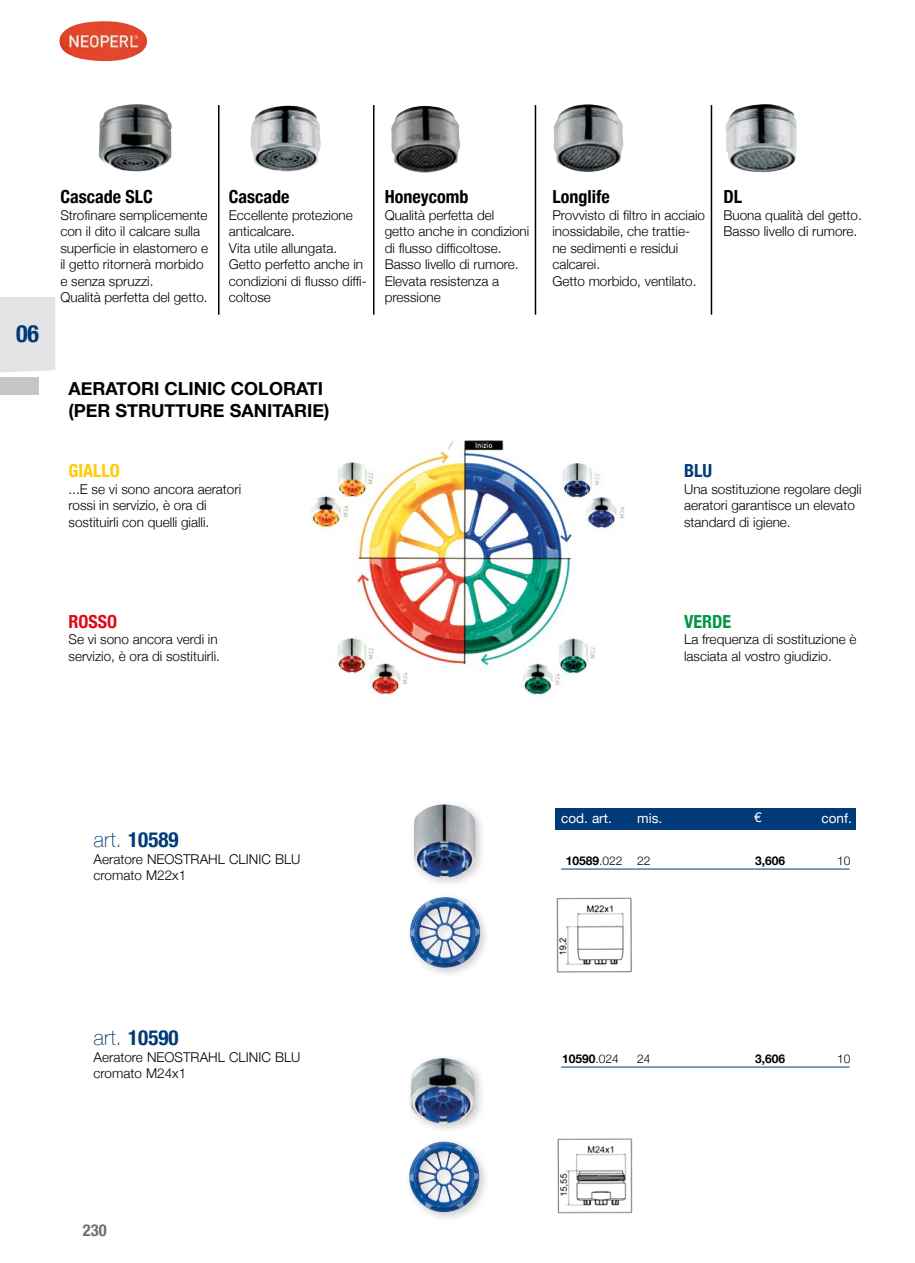
<style>
.page{position:relative;width:915px;height:1263px;background:#fff}
.page>*{position:absolute;margin:0;border:0;box-sizing:border-box;transform-origin:0 0}
.t1{font:700 condensed 24px "Helvetica Neue";color:#003a78}
.codici_articolo{font:700 condensed 21px "Helvetica Neue";color:#003a78}
.t2{font:700 18px "Helvetica Neue";color:#000}
.t3{font:700 condensed 18px "Helvetica Neue";color:#000}
.t4{font:700 condensed 18px "Helvetica Neue";color:#fc0}
.t5{font:700 condensed 18px "Helvetica Neue";color:#009641}
.t6{font:700 condensed 18px "Helvetica Neue";color:#e30613}
.t7{font:700 condensed 18px "Helvetica Neue";color:#003a78}
.t8{font:700 condensed 16.5px "Helvetica Neue";color:#706f6f}
.codici_articolo-2{font:300 13.5px/16.5px "Helvetica Neue";color:#000}
.testo{font:300 13.5px "Helvetica Neue";color:#000}
.t9{font:13.5px "Helvetica Neue";color:#fff}
.TAB_NEW{font:700 12px "Helvetica Neue";color:#000}
.TAB_NEW-2{font:300 12px "Helvetica Neue";color:#000}
.s1{font-weight:100;font-stretch:normal}
.s2{font-weight:700}
.s3{font-weight:300}
</style>
<div class="page">
<div style="left:555px;top:809px;width:300px;height:21px;background:#003a78"></div>
<hr style="left:561px;top:869px;width:288px;height:1px;background:#003a78">
<hr style="left:561px;top:1067px;width:288px;height:1px;background:#003a78">
<img style="left:59px;top:21px;width:88px;height:40px">
<img style="left:311px;top:440px;width:313px;height:256px">
<div style="left:408px;top:799px;width:78px;height:89px;background:#000;opacity:.2"></div>
<img style="left:413px;top:804px;width:62px;height:74px">
<div style="left:404px;top:892px;width:87px;height:87px;background:#000;opacity:.2"></div>
<img style="left:409px;top:897px;width:71px;height:71px">
<img style="left:556px;top:897px;width:76px;height:76px">
<div style="left:405px;top:1053px;width:81px;height:82px;background:#000;opacity:.2"></div>
<img style="left:409px;top:1058px;width:66px;height:69px">
<div style="left:404px;top:1136px;width:86px;height:87px;background:#000;opacity:.2"></div>
<img style="left:409px;top:1141px;width:70px;height:71px">
<img style="left:557px;top:1138px;width:76px;height:76px">
<img style="left:250px;top:106px;width:70px;height:66px">
<img style="left:391px;top:106px;width:69px;height:67px">
<img style="left:99px;top:104px;width:73px;height:68px">
<img style="left:553px;top:104px;width:70px;height:68px">
<img style="left:725px;top:104px;width:71px;height:69px">
<hr style="left:218px;top:105px;width:1px;height:210px;background:#000">
<hr style="left:373px;top:105px;width:1px;height:210px;background:#000">
<hr style="left:534px;top:105px;width:2px;height:210px;background:#000">
<hr style="left:710px;top:105px;width:2px;height:210px;background:#000">
<div style="left:0;top:297px;width:55px;height:76px;background:#e4e3e4"></div>
<div style="left:0;top:378px;width:38px;height:17px;background:#c6c6c6"></div>
<h1 class="t1" style="left:16px;top:314px;width:25px">06</h1>
<p class="t3" style="left:60px;top:182px;width:94px">Cascade SLC</p>
<p class="codici_articolo-2" style="left:60px;top:206px;width:149px">Strofinare semplicemente con il dito il calcare sulla superficie in elastomero e il getto ritornerà morbido e senza spruzzi.</p>
<p class="codici_articolo-2" style="left:60px;top:288px;width:149px">Qualità perfetta del getto.</p>
<p class="t3" style="left:229px;top:182px;width:62px">Cascade</p>
<p class="codici_articolo-2" style="left:229px;top:206px;width:125px">Eccellente protezione anticalcare.</p>
<p class="codici_articolo-2" style="left:229px;top:239px;width:110px">Vita utile allungata.</p>
<p class="codici_articolo-2" style="left:229px;top:255px;width:139px">Getto perfetto anche in condizioni di flusso diffi&shy;coltose</p>
<p class="t3" style="left:384px;top:182px;width:85px">Honeycomb</p>
<p class="codici_articolo-2" style="left:384px;top:206px;width:111px">Qualità perfetta del</p>
<p class="codici_articolo-2" style="left:384px;top:222px;width:146px">getto anche in condizioni di flusso difficoltose.</p>
<p class="codici_articolo-2" style="left:384px;top:255px;width:135px">Basso livello di rumore.</p>
<p class="codici_articolo-2" style="left:384px;top:272px;width:116px">Elevata resistenza a pressione</p>
<p class="t2" style="left:68px;top:375px;width:256px">AERATORI CLINIC COLORATI</p>
<p class="t2" style="left:68px;top:397px;width:262px">(PER STRUTTURE SANITARIE)</p>
<p class="t4" style="left:68px;top:456px;width:53px">GIALLO</p>
<p class="codici_articolo-2" style="left:68px;top:480px;width:174px">...E se vi sono ancora aeratori rossi in servizio, è ora di sostituirli con quelli gialli.</p>
<p class="t3" style="left:552px;top:182px;width:59px">Longlife</p>
<p class="codici_articolo-2" style="left:552px;top:206px;width:154px">Provvisto di filtro in acciaio inossidabile, che trattie&shy;ne sedimenti e residui calcarei.</p>
<p class="codici_articolo-2" style="left:552px;top:272px;width:146px">Getto morbido, ventilato.</p>
<p class="t3" style="left:723px;top:182px;width:20px">DL</p>
<p class="codici_articolo-2" style="left:723px;top:206px;width:140px">Buona qualità del getto.</p>
<p class="codici_articolo-2" style="left:723px;top:222px;width:135px">Basso livello di rumore.</p>
<p class="t7" style="left:684px;top:456px;width:30px">BLU</p>
<p class="codici_articolo-2" style="left:684px;top:480px;width:179px">Una sostituzione regolare degli aeratori garantisce un elevato standard di igiene.</p>
<p class="t6" style="left:68px;top:606px;width:50px">ROSSO</p>
<p class="codici_articolo-2" style="left:68px;top:630px;width:153px">Se vi sono ancora verdi in servizio, è ora di sostituirli.</p>
<p class="t5" style="left:684px;top:606px;width:48px">VERDE</p>
<p class="codici_articolo-2" style="left:684px;top:630px;width:174px">La frequenza di sostituzione è lasciata al vostro giudizio.</p>
<p class="codici_articolo" style="left:94px;top:822px;width:86px"><span class="s1">art.</span> 10589</p>
<p class="testo" style="left:94px;top:848px;width:208px">Aeratore NEOSTRAHL CLINIC BLU</p>
<p class="testo" style="left:94px;top:864px;width:94px">cromato M22x1</p>
<p class="t9" style="left:561px;top:809px;width:52px">cod. art.</p>
<p class="t9" style="left:637px;top:809px;width:27px">mis.</p>
<p class="t9" style="left:754px;top:807px;width:9px">€</p>
<p class="t9" style="left:821px;top:809px;width:32px">conf.</p>
<p class="TAB_NEW-2" style="left:565px;top:851px;width:86px"><span class="s2">10589</span>.022 22</p>
<p class="TAB_NEW" style="left:754px;top:852px;width:32px">3,606</p>
<p class="TAB_NEW-2" style="left:836px;top:851px;width:15px">10</p>
<p class="codici_articolo" style="left:94px;top:1020px;width:86px"><span class="s1">art.</span> 10590</p>
<p class="codici_articolo-2" style="left:94px;top:1047px;width:208px">Aeratore NEOSTRAHL CLINIC BLU</p>
<p class="testo" style="left:94px;top:1062px;width:94px">cromato M24x1</p>
<p class="t8" style="left:83px;top:1217px;width:25px">230</p>
<p class="TAB_NEW" style="left:562px;top:1050px;width:58px">10590<span class="s3">.024</span></p>
<p class="TAB_NEW-2" style="left:637px;top:1049px;width:15px">24</p>
<p class="TAB_NEW" style="left:754px;top:1050px;width:32px">3,606</p>
<p class="TAB_NEW-2" style="left:836px;top:1049px;width:15px">10</p>
</div>
